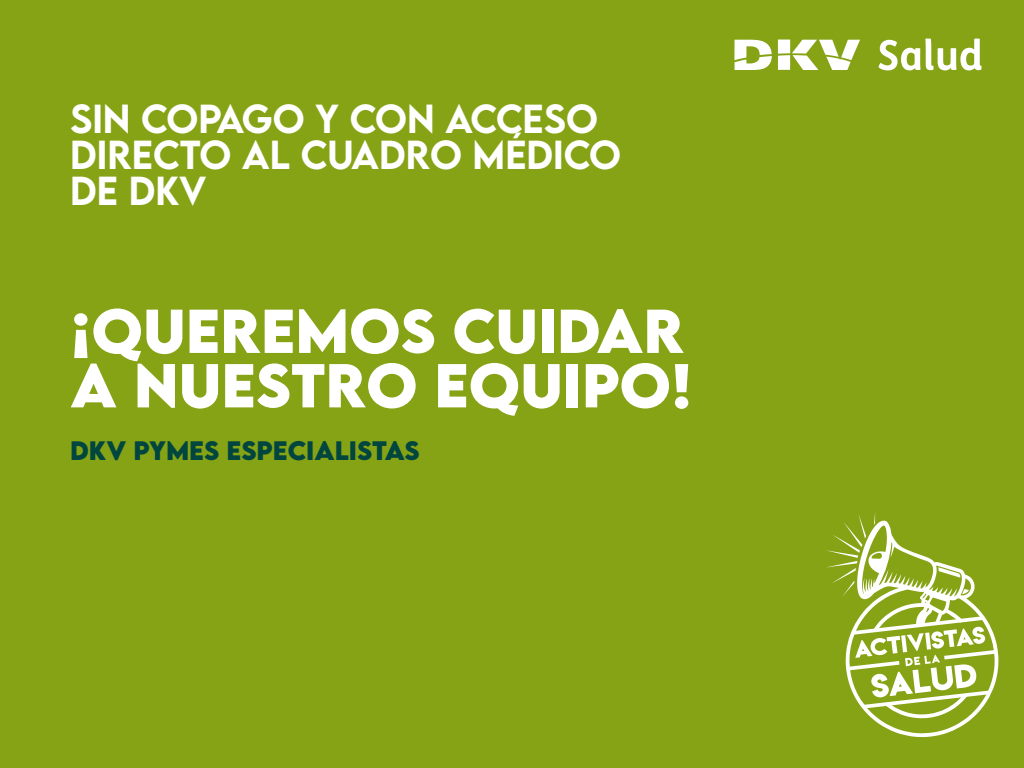
<style>
.page{position:relative;width:1024px;height:768px;background:#86a315}
.page>*{position:absolute;margin:0;border:0;box-sizing:border-box;transform-origin:0 0}
.t1{font:700 55px/54.5px "LEMONMILK Pro FTR";color:#fff}
.t2{font:500 36px/36px "LEMONMILK Pro FTR";color:#fff}
.t3{font:700 23.7px "LEMONMILK Pro FTR";color:#00463f}
</style>
<div class="page">
<svg style="left:734px;top:40px;width:38px;height:30px"></svg>
<svg style="left:778px;top:40px;width:82px;height:30px"></svg>
<svg style="left:878px;top:39px;width:103px;height:31px"></svg>
<svg style="left:846px;top:521px;width:153px;height:216px"></svg>
<svg style="left:938px;top:567px;width:22px;height:11px"></svg>
<svg style="left:962px;top:589px;width:7px;height:5px"></svg>
<svg style="left:847px;top:616px;width:150px;height:103px"></svg>
<svg style="left:827px;top:514px;width:39px;height:82px"></svg>
<p class="t2" style="left:70px;top:101px;width:553px">SIN COPAGO Y CON ACCESO<br>DIRECTO AL CUADRO MÉDICO<br>DE DKV</p>
<h1 class="t1" style="left:70px;top:304px;width:624px">¡QUEREMOS CUIDAR<br>A NUESTRO EQUIPO!</h1>
<p class="t3" style="left:70px;top:435px;width:351px">DKV PYMES ESPECIALISTAS</p>
</div>
